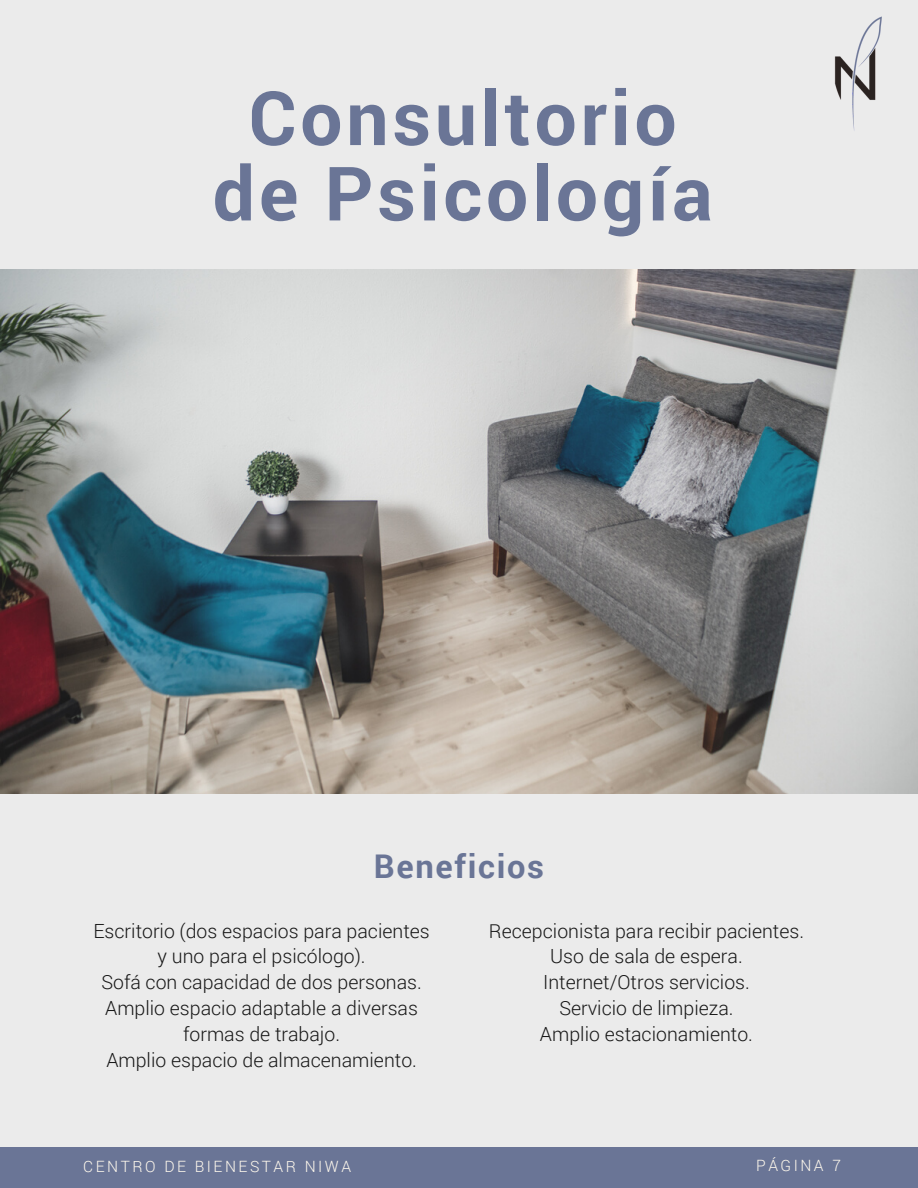
<style>
.page{position:relative;width:918px;height:1188px;background:#ebebeb}
.page>*{position:absolute;margin:0;border:0;box-sizing:border-box;transform-origin:0 0}
.t1{font:700 75px "Roboto";letter-spacing:.05em;color:#6a7596}
.t2{font:700 32.7px "Roboto";letter-spacing:.05em;color:#6a7596}
.t3{font:300 19.5px "Roboto";color:#171717}
.t4{font:300 15.6px "Roboto";letter-spacing:.16em;color:#fff9ed}
</style>
<div class="page">
<div style="left:0;top:1147px;width:918px;height:41px;background:#6a7596"></div>
<img style="left:0;top:270px;width:918px;height:523px">
<img style="left:834px;top:16px;width:48px;height:115px">
<p class="t1" style="left:249px;top:67px;width:430px">Consultorio</p>
<p class="t1" style="left:213px;top:142px;width:501px">de Psicología</p>
<p class="t2" style="left:374px;top:844px;width:172px">Beneficios</p>
<p class="t3" style="left:93px;top:917px;width:338px">Escritorio (dos espacios para pacientes</p>
<p class="t3" style="left:158px;top:943px;width:209px">y uno para el psicólogo).</p>
<p class="t3" style="left:101px;top:969px;width:322px">Sofá con capacidad de dos personas.</p>
<p class="t3" style="left:105px;top:995px;width:314px">Amplio espacio adaptable a diversas</p>
<p class="t3" style="left:183px;top:1021px;width:158px">formas de trabajo.</p>
<p class="t3" style="left:106px;top:1047px;width:312px">Amplio espacio de almacenamiento.</p>
<p class="t3" style="left:489px;top:917px;width:317px">Recepcionista para recibir pacientes.</p>
<p class="t3" style="left:550px;top:943px;width:194px">Uso de sala de espera.</p>
<p class="t3" style="left:543px;top:969px;width:208px">Internet/Otros servicios.</p>
<p class="t3" style="left:559px;top:995px;width:176px">Servicio de limpieza.</p>
<p class="t3" style="left:540px;top:1021px;width:214px">Amplio estacionamiento.</p>
<p class="t4" style="left:83px;top:1156px;width:269px">CENTRO DE BIENESTAR NIWA</p>
<p class="t4" style="left:756px;top:1155px;width:86px">PÁGINA 7</p>
</div>
